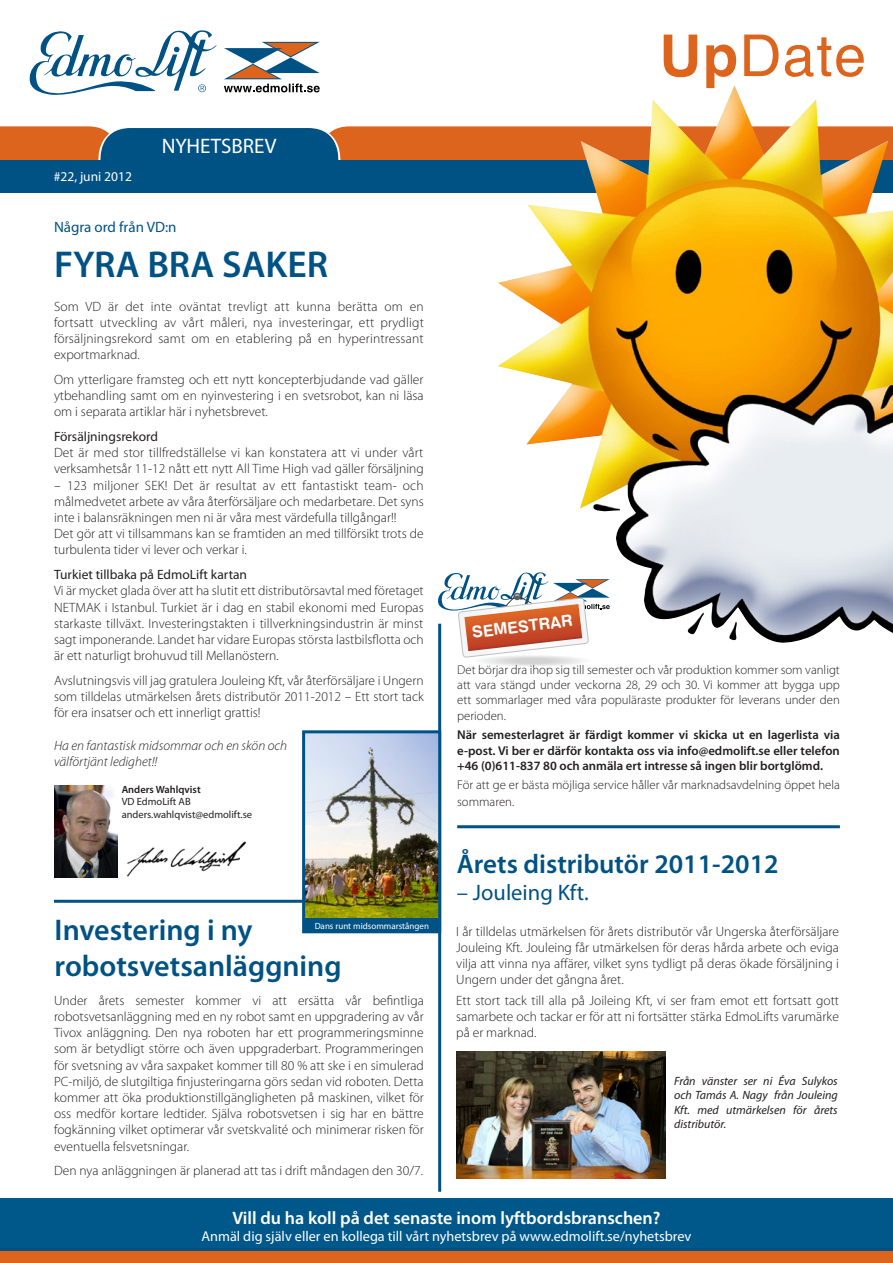
<style>
.page{position:relative;width:893px;height:1263px;background:#fff}
.page>*{position:absolute;margin:0;border:0;box-sizing:border-box;transform-origin:0 0}
.t1{font:600 37.5px "Myriad Pro";color:#005285}
.t2{font:600 30px/36px "Myriad Pro";color:#005285}
.t3{font:600 27px "Myriad Pro";color:#005285}
.t4{font:22.5px "Myriad Pro";color:#005285}
.t5{font:21px "Myriad Pro";color:#fff}
.t6{font:600 18px "Myriad Pro";color:#fff}
.t7{font:16.2px "Swiss 721 BT Bold Rounded";color:#fff}
.t8{font:15px "Myriad Pro";color:#005285}
.t9{font:14.25px "Myriad Pro";color:#fff}
.t10{font:300 13.5px/16.2px "Myriad Pro";color:#231f20;text-align:justify}
.t11{font:300 13.5px/16.2px "Myriad Pro";color:#231f20;text-align:justify;scale:1.7 1}
.t12{font:italic 300 13.5px "Myriad Pro";color:#231f20}
.t13{font:13.5px "Myriad Pro";color:#231f20}
.t14{font:13.5px "Myriad Pro";color:#fff}
.t15{font:300 12.75px/15.3px "Myriad Pro";color:#231f20;text-align:justify}
.t16{font:600 12.75px/15.3px "Myriad Pro";color:#231f20;text-align:justify}
.t17{font:italic 12px/14.4px "Myriad Pro";color:#231f20;text-align:justify}
.t18{font:10.5px "Myriad Pro";color:#231f20}
.t19{font:600 10.5px "Myriad Pro";color:#231f20}
.t20{font:9px "Myriad Pro";color:#fff}
</style>
<div class="page">
<hr style="left:0;top:1247px;width:893px;height:4px;background:#005285">
<div style="left:0;top:1251px;width:893px;height:12px;background:#dc641c"></div>
<svg style="left:664px;top:35px;width:33px;height:42px"></svg>
<svg style="left:706px;top:45px;width:30px;height:40px"></svg>
<svg style="left:744px;top:35px;width:34px;height:41px"></svg>
<svg style="left:785px;top:37px;width:79px;height:40px"></svg>
<svg style="left:0;top:126px;width:498px;height:35px;background:#7b6355"></svg>
<div style="left:0;top:161px;width:893px;height:32px;background:#005285"></div>
<svg style="left:29px;top:30px;width:188px;height:65px"></svg>
<svg style="left:224px;top:42px;width:96px;height:50px"></svg>
<div style="left:476px;top:655px;width:114px;height:11px;background:#fbfbfc;border-radius:50%"></div>
<div style="left:479px;top:656px;width:108px;height:10px;background:#f7f8f8;border-radius:50%"></div>
<div style="left:482px;top:656px;width:102px;height:10px;background:#f4f5f4;border-radius:50%"></div>
<div style="left:485px;top:656px;width:96px;height:10px;background:#f0f1f1;border-radius:50%"></div>
<div style="left:489px;top:656px;width:88px;height:9px;background:#ededed;border-radius:50%"></div>
<div style="left:493px;top:657px;width:80px;height:8px;background:#eae9e9;border-radius:50%"></div>
<div style="left:496px;top:657px;width:74px;height:8px;background:#e6e6e5;border-radius:50%"></div>
<div style="left:497px;top:657px;width:71px;height:7px;background:#e4e3e3;border-radius:50%"></div>
<div style="left:501px;top:657px;width:63px;height:7px;background:#e0e0e0;border-radius:50%"></div>
<div style="left:502px;top:658px;width:61px;height:6px;background:#dfdfde;border-radius:50%"></div>
<div style="left:506px;top:658px;width:53px;height:6px;background:#dbdbda;border-radius:50%"></div>
<div style="left:510px;top:658px;width:45px;height:5px;background:#d7d7d7;border-radius:50%"></div>
<hr style="left:514px;top:659px;width:37px;height:4px;background:#d4d3d3;border-radius:50%">
<svg style="left:438px;top:573px;width:149px;height:85px"></svg>
<img style="left:54px;top:785px;width:64px;height:92px">
<img style="left:127px;top:842px;width:120px;height:35px">
<div style="left:0;top:1198px;width:893px;height:50px;background:#00588a"></div>
<img style="left:498px;top:85px;width:395px;height:558px">
<hr style="left:438px;top:624px;width:3px;height:568px;background:#005285">
<hr style="left:457px;top:825px;width:383px;height:3px;background:#005285">
<hr style="left:54px;top:900px;width:379px;height:3px;background:#005285">
<img style="left:301px;top:729px;width:141px;height:206px">
<div style="left:305px;top:918px;width:134px;height:14px;background:#005285"></div>
<img style="left:457px;top:1051px;width:208px;height:128px">
<p class="t14" style="left:54px;top:169px;width:80px">#22, juni 2012</p>
<p class="t5" style="left:162px;top:133px;width:116px">NYHETSBREV</p>
<p class="t8" style="left:54px;top:217px;width:124px">Några ord från VD:n</p>
<p class="t1" style="left:54px;top:240px;width:275px">FYRA BRA SAKER</p>
<p class="t10" style="left:54px;top:298px;width:371px">Som VD är det inte oväntat trevligt att kunna berätta om en fortsatt utveckling av vårt måleri, nya investeringar, ett prydligt försäljningsrekord samt om en etablering på en hyperintressant exportmarknad.</p>
<p class="t10" style="left:54px;top:372px;width:371px">Om ytterligare framsteg och ett nytt koncepterbjudande vad gäller ytbehandling samt om en nyinvestering i en svetsrobot, kan ni läsa om i separata artiklar här i nyhetsbrevet.</p>
<p class="t13" style="left:54px;top:428px;width:106px">Försäljningsrekord</p>
<p class="t10" style="left:54px;top:445px;width:371px">Det är med stor tillfredställelse vi kan konstatera att vi under vårt verksamhetsår 11-12 nått ett nytt All Time High vad gäller försäljning</p>
<p class="t11" style="left:54px;top:477px;width:219px">- 123 miljoner SEK! Det är resultat av ett fantastiskt team- och målmedvetet arbete av våra återförsäljare och medarbetare. Det syns inte i balansräkningen men ni är våra mest värdefulla tillgångar!!</p>
<p class="t10" style="left:54px;top:526px;width:371px">Det gör att vi tillsammans kan se framtiden an med tillförsikt trots de turbulenta tider vi lever och verkar i.</p>
<p class="t13" style="left:54px;top:566px;width:195px">Turkiet tillbaka på EdmoLift kartan</p>
<p class="t10" style="left:54px;top:583px;width:371px">Vi är mycket glada över att ha slutit ett distributörsavtal med företaget NETMAK i Istanbul. Turkiet är i dag en stabil ekonomi med Europas starkaste tillväxt. Investeringstakten i tillverkningsindustrin är minst sagt imponerande. Landet har vidare Europas största lastbilsflotta och är ett naturligt brohuvud till Mellanöstern.</p>
<p class="t10" style="left:54px;top:672px;width:371px">Avslutningsvis vill jag gratulera Jouleing Kft, vår återförsäljare i Ungern som tilldelas utmärkelsen årets distributör 2011-2012 - Ett stort tack för era insatser och ett innerligt grattis!</p>
<p class="t12" style="left:54px;top:738px;width:235px">Ha en fantastisk midsommar och en skön och</p>
<p class="t12" style="left:54px;top:754px;width:105px">välförtjänt ledighet!!</p>
<p class="t19" style="left:122px;top:782px;width:81px">Anders Wahlqvist</p>
<p class="t18" style="left:122px;top:795px;width:71px">VD EdmoLift AB</p>
<p class="t18" style="left:122px;top:808px;width:132px">anders.wahlqvist@edmolift.se</p>
<p class="t7" style="left:471px;top:622px;width:103px;rotate:-7deg">SEMESTRAR</p>
<p class="t15" style="left:457px;top:662px;width:384px">Det börjar dra ihop sig till semester och vår produktion kommer som vanligt att vara stängd under veckorna 28, 29 och 30. Vi kommer att bygga upp ett sommarlager med våra populäraste produkter för leverans under den perioden.</p>
<p class="t16" style="left:457px;top:727px;width:384px">När semesterlagret är färdigt kommer vi skicka ut en lagerlista via e-post. Vi ber er därför kontakta oss via info@edmolift.se eller telefon +46 (0)611-837 80 och anmäla ert intresse så ingen blir bortglömd.</p>
<p class="t15" style="left:457px;top:777px;width:384px;line-height:16.2px">För att ge er bästa möjliga service håller vår marknadsavdelning öppet hela sommaren.</p>
<p class="t3" style="left:457px;top:846px;width:323px">Årets distributör 2011-2012</p>
<p class="t4" style="left:457px;top:878px;width:133px">– Jouleing Kft.</p>
<p class="t2" style="left:55px;top:911px;width:289px">Investering i ny robotsvetsanläggning</p>
<p class="t10" style="left:456px;top:923px;width:384px">I år tilldelas utmärkelsen för årets distributör vår Ungerska återförsäljare Jouleing Kft. Jouleing får utmärkelsen för deras hårda arbete och eviga vilja att vinna nya affärer, vilket syns tydligt på deras ökade försäljning i Ungern under det gångna året.</p>
<p class="t10" style="left:456px;top:992px;width:384px">Ett stort tack till alla på Joileing Kft, vi ser fram emot ett fortsatt gott samarbete och tackar er för att ni fortsätter stärka EdmoLifts varumärke på er marknad.</p>
<p class="t20" style="left:315px;top:920px;width:116px">Dans runt midsommarstången</p>
<p class="t10" style="left:54px;top:992px;width:371px">Under årets semester kommer vi att ersätta vår befintliga robotsvetsanläggning med en ny robot samt en uppgradering av vår Tivox anläggning. Den nya roboten har ett programmeringsminne som är betydligt större och även uppgraderbart. Programmeringen för svetsning av våra saxpaket kommer till 80 % att ske i en simulerad PC-miljö, de slutgiltiga finjusteringarna görs sedan vid roboten. Detta kommer att öka produktionstillgängligheten på maskinen, vilket för oss medför kortare ledtider. Själva robotsvetsen i sig har en bättre fogkänning vilket optimerar vår svetskvalité och minimerar risken för eventuella felsvetsningar.</p>
<p class="t10" style="left:54px;top:1163px;width:371px">Den nya anläggningen är planerad att tas i drift måndagen den 30/7.</p>
<p class="t17" style="left:674px;top:1073px;width:165px">Från vänster ser ni Éva Sulykos och Tamás A. Nagy från Jouleing Kft. med utmärkelsen för årets distributör.</p>
<p class="t6" style="left:232px;top:1206px;width:430px">Vill du ha koll på det senaste inom lyftbordsbranschen?</p>
<p class="t9" style="left:202px;top:1227px;width:491px">Anmäl dig själv eller en kollega till vårt nyhetsbrev på www.edmolift.se/nyhetsbrev</p>
</div>
